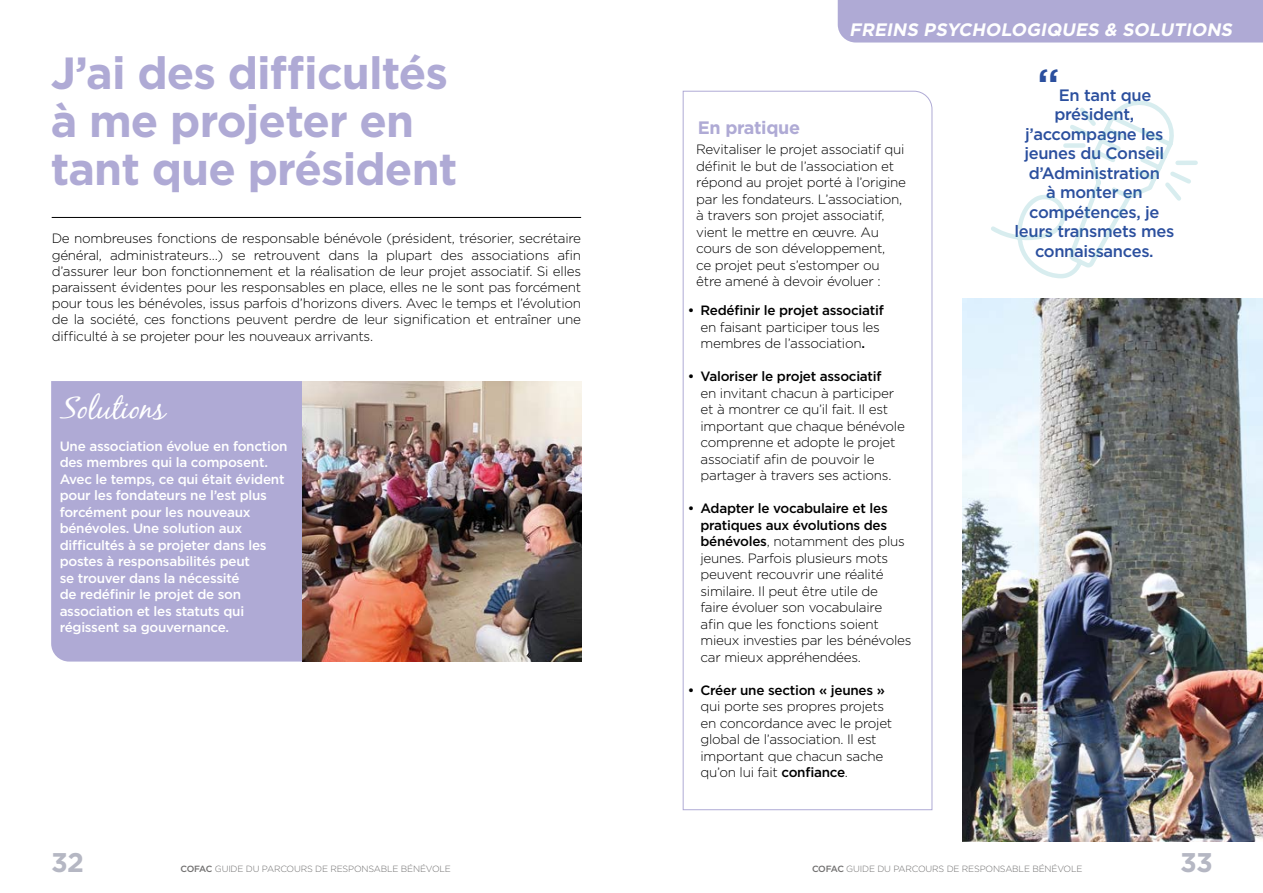
<style>
.page{position:relative;width:1263px;height:893px;background:#fff}
.page>*{position:absolute;margin:0;border:0;box-sizing:border-box;transform-origin:0 0}
._1-TITRE_CHAPITRE{font:700 45px/48px "Gotham";letter-spacing:-.02em;color:#afaad5}
._3-SOUS_TITRE_COULEUR{font:500 45px "Gotham";color:#2b4f9e}
.A_RETENIR_texte_blanc_encadré{font:italic 30px "Black Jack";color:#fff}
.t1{font:700 27px "Gotham";color:#b5b7c3}
.A_RETENIR_texte_blanc_encadré-2{font:italic 700 18px "Gotham";color:#fff}
._3-SOUS_TITRE_COULEUR-2{font:700 18px "Gotham";letter-spacing:-.02em;color:#afaad5}
._3-SOUS_TITRE_COULEUR-3{font:500 16.5px "Gotham";letter-spacing:-.02em;color:#2b4f9e}
._2-ACROCHE_NOIR_partie_solutions{font:300 13.5px/16.5px "Gotham";letter-spacing:-.02em;color:#000}
.A_RETENIR_texte_blanc_encadré-3{font:500 13.5px/16.5px "Gotham";letter-spacing:-.02em;color:#fff}
.A_RETENIR_texte_blanc_encadré-4{font:300 13.5px/16.5px "Gotham";letter-spacing:-.02em;color:#000}
.t2{font:300 9px "Gotham";letter-spacing:-.02em;color:#706f6f}
.s1{font-weight:500}
</style>
<div class="page">
<hr style="left:52px;top:217px;width:529px;height:1px;background:#000">
<div style="left:51px;top:381px;width:251px;height:281px;background:#afaad5"></div>
<img style="left:302px;top:381px;width:280px;height:281px">
<svg style="left:682px;top:90px;width:251px;height:720px"></svg>
<div style="left:838px;top:0;width:425px;height:43px;background:#afaad5"></div>
<img style="left:962px;top:299px;width:301px;height:543px">
<svg style="left:991px;top:100px;width:207px;height:179px"></svg>
<p class="_1-TITRE_CHAPITRE" style="left:51px;top:48px;width:408px">J’ai des difficultés à me projeter en tant que président</p>
<p class="_2-ACROCHE_NOIR_partie_solutions" style="left:52px;top:230px;width:531px;text-align:justify">De nombreuses fonctions de responsable bénévole (président, trésorier, secrétaire général, administrateurs…) se retrouvent dans la plupart des associations afin d’assurer leur bon fonctionnement et la réalisation de leur projet associatif. Si elles paraissent évidentes pour les responsables en place, elles ne le sont pas forcément pour tous les bénévoles, issus parfois d’horizons divers. Avec le temps et l’évolution de la société, ces fonctions peuvent perdre de leur signification et entraîner une difficulté à se projeter pour les nouveaux arrivants.</p>
<p class="A_RETENIR_texte_blanc_encadré" style="left:60px;top:390px;width:115px">Solutions</p>
<p class="A_RETENIR_texte_blanc_encadré-3" style="left:60px;top:438px;width:230px">Une association évolue en fonction des membres qui la composent.<br>Avec le temps, ce qui était évident pour les fondateurs ne l’est plus forcément pour les nouveaux bénévoles. Une solution aux difficultés à se projeter dans les postes à responsabilités peut<br>se trouver dans la nécessité<br>de redéfinir le projet de son association et les statuts qui régissent sa gouvernance.</p>
<p class="A_RETENIR_texte_blanc_encadré-2" style="left:849px;top:17px;width:388px">FREINS PSYCHOLOGIQUES &amp; SOLUTIONS</p>
<p class="_3-SOUS_TITRE_COULEUR" style="left:1037px;top:55px;width:24px">“</p>
<p class="_3-SOUS_TITRE_COULEUR-3" style="left:1059px;top:84px;width:94px">En tant que</p>
<p class="_3-SOUS_TITRE_COULEUR-3" style="left:1054px;top:103px;width:81px">président,</p>
<p class="_3-SOUS_TITRE_COULEUR-3" style="left:1025px;top:123px;width:140px">j’accompagne les</p>
<p class="_3-SOUS_TITRE_COULEUR-3" style="left:1024px;top:142px;width:142px">jeunes du Conseil</p>
<p class="_3-SOUS_TITRE_COULEUR-3" style="left:1029px;top:162px;width:133px">d’Administration</p>
<p class="_3-SOUS_TITRE_COULEUR-3" style="left:1046px;top:181px;width:98px">à monter en</p>
<p class="_3-SOUS_TITRE_COULEUR-3" style="left:1029px;top:201px;width:132px">compétences, je</p>
<p class="_3-SOUS_TITRE_COULEUR-3" style="left:1014px;top:220px;width:161px">leurs transmets mes</p>
<p class="_3-SOUS_TITRE_COULEUR-3" style="left:1035px;top:240px;width:120px">connaissances.</p>
<p class="_3-SOUS_TITRE_COULEUR-2" style="left:698px;top:115px;width:104px">En pratique</p>
<p class="A_RETENIR_texte_blanc_encadré-4" style="left:696px;top:141px;width:211px">Revitaliser le projet associatif qui définit le but de l’association et répond au projet porté à l’origine par les fondateurs. L’association, à travers son projet associatif, vient le mettre en œuvre. Au cours de son développement,<br>ce projet peut s’estomper ou être amené à devoir évoluer :</p>
<p class="_2-ACROCHE_NOIR_partie_solutions" style="left:700px;top:302px;width:185px;text-indent:-13px"><span class="s1">• Redéfinir le projet associatif </span>en faisant participer tous les membres de l’association<span class="s1">.</span></p>
<p class="_2-ACROCHE_NOIR_partie_solutions" style="left:700px;top:368px;width:206px;text-indent:-13px"><span class="s1">• Valoriser le projet associatif<br></span>en invitant chacun à participer et à montrer ce qu’il fait. Il est important que chaque bénévole comprenne et adopte le projet associatif afin de pouvoir le partager à travers ses actions.</p>
<p class="_2-ACROCHE_NOIR_partie_solutions" style="left:700px;top:500px;width:212px;text-indent:-13px"><span class="s1">• Adapter le vocabulaire et les pratiques aux évolutions des bénévoles</span>, notamment des plus jeunes. Parfois plusieurs mots peuvent recouvrir une réalité similaire. Il peut être utile de<br>faire évoluer son vocabulaire<br>afin que les fonctions soient mieux investies par les bénévoles car mieux appréhendées.</p>
<p class="_2-ACROCHE_NOIR_partie_solutions" style="left:700px;top:681px;width:193px;text-indent:-13px"><span class="s1">• Créer une section « jeunes » </span>qui porte ses propres projets en concordance avec le projet global de l’association. Il est important que chacun sache qu’on lui fait <span class="s1">confiance</span>.</p>
<h3 class="t1" style="left:51px;top:845px;width:35px">32</h3>
<p class="t2" style="left:181px;top:863px;width:272px"><span class="s1">COFAC</span> GUIDE DU PARCOURS DE RESPONSABLE BÉNÉVOLE</p>
<p class="t2" style="left:812px;top:863px;width:272px"><span class="s1">COFAC</span> GUIDE DU PARCOURS DE RESPONSABLE BÉNÉVOLE</p>
<h3 class="t1" style="left:1180px;top:845px;width:34px">33</h3>
</div>
